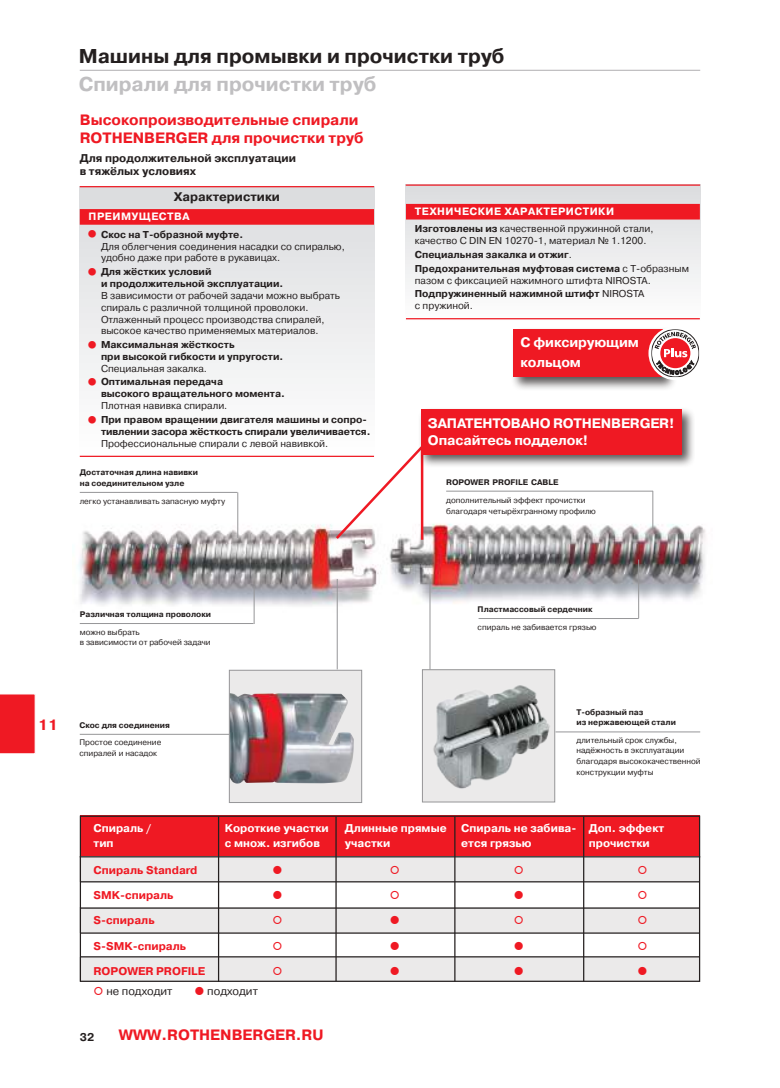
<style>
.page{position:relative;width:780px;height:1088px;background:#fff}
.page>*{position:absolute;margin:0;border:0;box-sizing:border-box;transform-origin:0 0}
.t1{font:700 20px "Pragmatica C";color:#241f1f}
.t2{font:700 20px "Pragmatica C";color:#c0bfc1}
.t3{font:700 15px/17.5px "Pragmatica C";color:#ef1923}
.t4{font:700 13.75px/19.2px "Pragmatica C";letter-spacing:-.01em;color:#fff}
.t5{font:700 12.5px "Pragmatica C";color:#241f1f}
.t6{font:700 11.25px "Pragmatica C";color:#fff}
.t7{font:700 11.25px "Pragmatica C";color:#ef1923}
.t8{font:700 11.25px/13.8px "Pragmatica C";color:#241f1f}
.t9{font:11.25px "Pragmatica C";color:#241f1f}
.t10{font:700 10.62px "Pragmatica C";letter-spacing:.045em;color:#fff}
.t11{font:10px/11.9px "Pragmatica C";color:#241f1f}
.t12{font:700 10px/11.9px "Pragmatica C";color:#241f1f}
.t13{font:8.12px/10.6px "Pragmatica C";color:#241f1f}
.t14{font:700 8.12px/10.6px "Pragmatica C";color:#241f1f}
.s1{font-weight:700}
.s2{font-weight:400}
</style>
<div class="page">
<div style="left:0;top:694px;width:35px;height:60px;background:#ef1923"></div>
<div style="left:80px;top:186px;width:294px;height:270px;background:linear-gradient(to bottom,#dbdcde,#fefefe)"></div>
<div style="left:80px;top:816px;width:619px;height:41px;background:#ef1923"></div>
<svg style="left:406px;top:186px;width:294px;height:134px"></svg>
<hr style="left:80px;top:186px;width:294px;height:1px;background:#ef1923">
<div style="left:80px;top:209px;width:294px;height:16px;background:#ef1923"></div>
<hr style="left:80px;top:456px;width:294px;height:1px;background:#ef1923">
<div style="left:406px;top:204px;width:293px;height:15px;background:#ef1923"></div>
<hr style="left:406px;top:318px;width:293px;height:1px;background:#ef1923">
<div style="left:422px;top:670px;width:132px;height:132px;background:#ebeaea"></div>
<img style="left:433px;top:685px;width:117px;height:104px">
<div style="left:422px;top:669px;width:133px;height:133px;border:1px solid #969698"></div>
<div style="left:229px;top:670px;width:132px;height:132px;background:#ebeaea"></div>
<img style="left:231px;top:693px;width:123px;height:90px">
<div style="left:229px;top:670px;width:133px;height:133px;border:1px solid #969698"></div>
<hr style="left:405px;top:184px;width:295px;height:2px;background:#ef1923">
<hr style="left:478px;top:618px;width:160px;height:1px;background:#969698">
<hr style="left:80px;top:623px;width:173px;height:1px;background:#969698">
<hr style="left:446px;top:491px;width:207px;height:1px;background:#969698">
<hr style="left:80px;top:492px;width:157px;height:1px;background:#969698">
<img style="left:78px;top:504px;width:628px;height:109px">
<div style="left:510px;top:326px;width:167px;height:65px;background:#241f1f;opacity:.75"></div>
<div style="left:513px;top:329px;width:150px;height:48px;background:#ef1923"></div>
<div style="left:648px;top:326px;width:54px;height:54px;background:#fff;border-radius:50%"></div>
<svg style="left:651px;top:329px;width:48px;height:48px"></svg>
<div style="left:80px;top:856px;width:620px;height:25px;background:#ebeaea"></div>
<div style="left:80px;top:907px;width:620px;height:25px;background:#ebeaea"></div>
<div style="left:80px;top:957px;width:620px;height:24px;background:#ebeaea"></div>
<div style="left:80px;top:815px;width:620px;height:167px;border:1px solid #241f1f"></div>
<hr style="left:218px;top:816px;width:1px;height:166px;background:#241f1f">
<hr style="left:335px;top:816px;width:1px;height:165px;background:#241f1f">
<hr style="left:454px;top:816px;width:1px;height:165px;background:#241f1f">
<hr style="left:583px;top:816px;width:1px;height:165px;background:#241f1f">
<hr style="left:80px;top:856px;width:620px;height:1px;background:#241f1f">
<hr style="left:81px;top:881px;width:618px;height:1px;background:#241f1f">
<hr style="left:81px;top:907px;width:618px;height:2px;background:#241f1f">
<hr style="left:81px;top:932px;width:618px;height:2px;background:#241f1f">
<hr style="left:81px;top:956px;width:618px;height:1px;background:#241f1f">
<hr style="left:638px;top:559px;width:1px;height:59px;background:#969698">
<hr style="left:254px;top:586px;width:1px;height:38px;background:#969698">
<hr style="left:337px;top:579px;width:1px;height:90px;background:#969698">
<hr style="left:429px;top:579px;width:1px;height:90px;background:#969698">
<hr style="left:80px;top:734px;width:149px;height:1px;background:#969698">
<hr style="left:555px;top:731px;width:145px;height:1px;background:#969698">
<hr style="left:652px;top:491px;width:1px;height:38px;background:#969698">
<hr style="left:237px;top:492px;width:1px;height:46px;background:#969698">
<hr style="left:80px;top:70px;width:620px;height:1px;background:#c0bfc1">
<svg style="left:333px;top:444px;width:92px;height:97px"></svg>
<hr style="left:421px;top:447px;width:2px;height:93px;background:#ef1923">
<div style="left:417px;top:407px;width:278px;height:62px;background:#241f1f;opacity:.75"></div>
<div style="left:421px;top:410px;width:260px;height:45px;background:#ef1923"></div>
<svg style="left:89px;top:230px;width:7px;height:8px"></svg>
<svg style="left:89px;top:268px;width:7px;height:7px"></svg>
<svg style="left:89px;top:341px;width:7px;height:7px"></svg>
<svg style="left:89px;top:378px;width:7px;height:8px"></svg>
<svg style="left:89px;top:415px;width:7px;height:8px"></svg>
<h1 class="t1" style="left:79px;top:45px;width:427px">Машины для промывки и прочистки труб</h1>
<h1 class="t2" style="left:79px;top:73px;width:299px">Спирали для прочистки труб</h1>
<h2 class="t3" style="left:80px;top:111px;width:285px">Высокопроизводительные спирали<br>ROTHENBERGER для прочистки труб</h2>
<p class="t8" style="left:80px;top:151px;width:218px">Для продолжительной эксплуатации в тяжёлых условиях</p>
<p class="t5" style="left:174px;top:190px;width:108px">Характеристики</p>
<p class="t10" style="left:89px;top:211px;width:102px">ПРЕИМУЩЕСТВА</p>
<p class="t12" style="left:101px;top:228px;width:144px">Скос на Т-образной муфте.</p>
<p class="t11" style="left:101px;top:240px;width:245px">Для облегчения соединения насадки со спиралью, удобно даже при работе в рукавицах.</p>
<p class="t12" style="left:101px;top:266px;width:184px">Для жёстких условий<br>и продолжительной эксплуатации.</p>
<p class="t11" style="left:101px;top:289px;width:240px">В зависимости от рабочей задачи можно выбрать спираль с различной толщиной проволоки.<br>Отлаженный процесс производства спиралей, высокое качество применяемых материалов.</p>
<p class="t12" style="left:101px;top:339px;width:184px">Максимальная жёсткость<br>при высокой гибкости и упругости.</p>
<p class="t11" style="left:101px;top:362px;width:108px">Специальная закалка.</p>
<p class="t12" style="left:101px;top:376px;width:185px">Оптимальная передача<br>высокого вращательного момента.</p>
<p class="t11" style="left:101px;top:400px;width:128px">Плотная навивка спирали.</p>
<p class="t12" style="left:101px;top:414px;width:271px">При правом вращении двигателя машины и сопро&shy;тивлении засора жёсткость спирали увеличивается.</p>
<p class="t11" style="left:101px;top:437px;width:229px">Профессиональные спирали с левой навивкой.</p>
<p class="t14" style="left:80px;top:467px;width:120px">Достаточная длина навивки на соединительном узле</p>
<p class="t13" style="left:80px;top:496px;width:147px">легко устанавливать запасную муфту</p>
<p class="t10" style="left:415px;top:206px;width:201px">TEХНИЧЕСКИЕ ХАРАКТЕРИСТИКИ</p>
<p class="t11" style="left:415px;top:223px;width:240px"><span class="s1">Изготовлены из</span> качественной пружинной стали, качество C DIN EN 10270-1, материал № 1.1200.</p>
<p class="t12" style="left:415px;top:248px;width:276px;line-height:13.6px">Специальная закалка и отжиг<span class="s2">.<br></span>Предохранительная муфтовая система <span class="s2">с Т-образным</span></p>
<p class="t11" style="left:415px;top:273px;width:237px;line-height:13.6px">пазом с фиксацией нажимного штифта NIROSTA.<br><span class="s1">Подпружиненный нажимной штифт</span> NIROSTA</p>
<p class="t11" style="left:415px;top:300px;width:60px">с пружиной.</p>
<h3 class="t4" style="left:520px;top:333px;width:120px">С фиксирующим кольцом</h3>
<h3 class="t4" style="left:428px;top:414px;width:248px;line-height:17.5px">ЗАПАТЕНТОВАНО ROTHENBERGER!<br>Опасайтесь подделок!</h3>
<p class="t14" style="left:446px;top:477px;width:114px">ROPOWER PROFILE CABLE</p>
<p class="t13" style="left:446px;top:495px;width:151px">дополнительный эффект прочистки благодаря четырёхгранному профилю</p>
<h2 class="t3" style="left:38px;top:716px;width:21px">11</h2>
<p class="t14" style="left:80px;top:609px;width:133px">Различная толщина проволоки</p>
<p class="t13" style="left:80px;top:627px;width:132px">можно выбрать<br>в зависимости от рабочей задачи</p>
<p class="t14" style="left:79px;top:720px;width:92px">Скос для соединения</p>
<p class="t13" style="left:79px;top:737px;width:83px">Простое соединение спиралей и насадок</p>
<p class="t14" style="left:477px;top:604px;width:116px">Пластмассовый сердечник</p>
<p class="t13" style="left:477px;top:622px;width:120px">спираль не забивается грязью</p>
<p class="t14" style="left:576px;top:706px;width:101px">T-образный паз<br>из нержавеющей стали</p>
<p class="t13" style="left:576px;top:735px;width:126px">длительный срок службы, надёжность в эксплуатации благодаря высококачественной конструкции муфты</p>
<p class="t6" style="left:93px;top:822px;width:59px">Спираль /</p>
<p class="t6" style="left:225px;top:822px;width:105px">Kороткие участки</p>
<p class="t6" style="left:345px;top:822px;width:103px">Длинные прямые</p>
<p class="t6" style="left:461px;top:822px;width:204px">Спираль не забива- Доп. эффект</p>
<p class="t6" style="left:93px;top:836px;width:22px">тип</p>
<p class="t6" style="left:225px;top:836px;width:97px">с множ. изгибов</p>
<p class="t6" style="left:345px;top:836px;width:47px">участки</p>
<p class="t6" style="left:461px;top:836px;width:72px">ется грязью</p>
<p class="t6" style="left:588px;top:836px;width:62px">прочистки</p>
<p class="t7" style="left:93px;top:863px;width:105px">Спираль Standard</p>
<p class="t7" style="left:93px;top:889px;width:81px">SMK-спираль</p>
<p class="t7" style="left:93px;top:914px;width:63px">S-спираль</p>
<p class="t7" style="left:93px;top:939px;width:94px">S-SMK-спираль</p>
<p class="t7" style="left:93px;top:965px;width:113px">ROPOWER PROFILE</p>
<p class="t9" style="left:106px;top:985px;width:68px">не подходит</p>
<p class="t9" style="left:207px;top:985px;width:52px">подходит</p>
<p class="t8" style="left:80px;top:1030px;width:16px">32</p>
<h2 class="t3" style="left:119px;top:1026px;width:206px">WWW.ROTHENBERGER.RU</h2>
</div>
